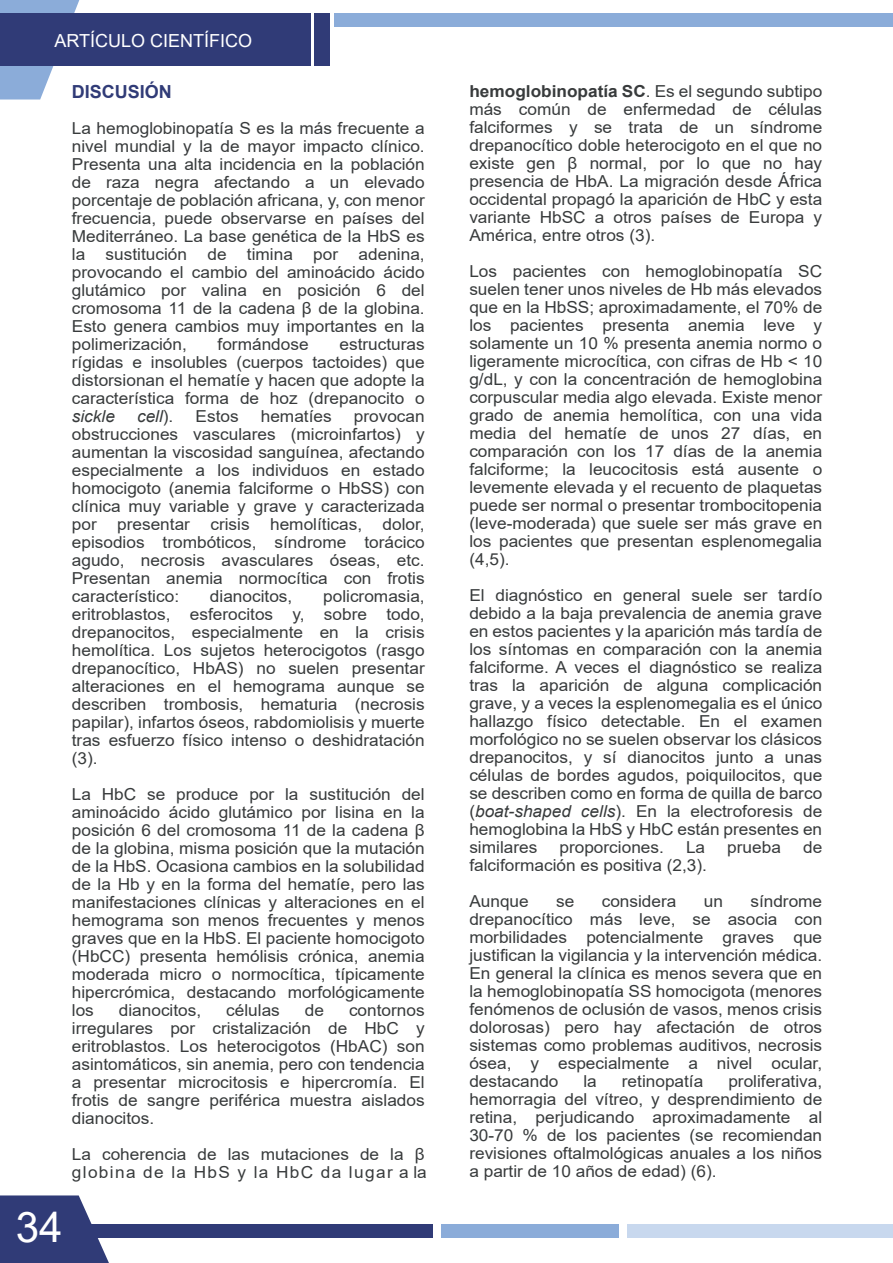
<style>
.page{position:relative;width:893px;height:1263px;background:#fff}
.page>*{position:absolute;margin:0;border:0;box-sizing:border-box;transform-origin:0 0}
.t1{font:42.15px "Arial";color:#fff}
.t2{font:18px "Arial";color:#fff}
.t3{font:700 18px "Arial";color:#303b77}
.t4{font:16.5px/18px "Arial";color:#383b3c;text-align:justify;scale:1.04 1}
.t5{font:italic 16.5px "Arial";color:#383b3c;scale:1.04 1}
.s1{font-style:normal}
.s2{font-weight:700}
.s3{font-style:italic}
</style>
<div class="page">
<svg style="left:0;top:0;width:79px;height:100px"></svg>
<div style="left:0;top:13px;width:310px;height:52px;background:#303b77"></div>
<div style="left:314px;top:13px;width:15px;height:52px;background:#303b77"></div>
<div style="left:334px;top:13px;width:559px;height:14px;background:#8bacd9"></div>
<div style="left:79px;top:1224px;width:353px;height:13px;background:#303b77"></div>
<div style="left:441px;top:1224px;width:177px;height:13px;background:#8bacd9"></div>
<div style="left:628px;top:1224px;width:265px;height:13px;background:#c8d8ee"></div>
<svg style="left:0;top:1195px;width:109px;height:68px"></svg>
<p class="t2" style="left:54px;top:28px;width:199px">ARTÍCULO CIENTÍFICO</p>
<p class="t3" style="left:72px;top:79px;width:102px">DISCUSIÓN</p>
<p class="t4" style="left:72px;top:119px;width:341px">La hemoglobinopatía S es la más frecuente a nivel mundial y la de mayor impacto clínico.<br>Presenta una alta incidencia en la población de raza negra afectando a un elevado porcentaje de población africana, y, con menor frecuencia, puede observarse en países del Mediterráneo. La base genética de la HbS es la sustitución de timina por adenina, provocando el cambio del aminoácido ácido glutámico por valina en posición 6 del cromosoma 11 de la cadena β de la globina.<br>Esto genera cambios muy importantes en la polimerización,</p>
<p class="t4" style="left:218px;top:335px;width:89px">formándose</p>
<p class="t4" style="left:72px;top:335px;width:341px;text-indent:268px">estructuras rígidas e insolubles (cuerpos tactoides) que distorsionan el hematíe y hacen que adopte la característica forma de hoz (drepanocito o</p>
<p class="t5" style="left:72px;top:405px;width:43px">sickle</p>
<p class="t5" style="left:137px;top:405px;width:36px">cell<span class="s1">).</span></p>
<p class="t4" style="left:196px;top:407px;width:43px">Estos</p>
<p class="t4" style="left:261px;top:407px;width:70px">hematíes</p>
<p class="t4" style="left:72px;top:407px;width:341px;text-indent:282px">provocan obstrucciones vasculares (microinfartos) y aumentan la viscosidad sanguínea, afectando especialmente a los individuos en estado homocigoto (anemia falciforme o HbSS) con clínica muy variable y grave y caracterizada por presentar crisis hemolíticas, dolor, episodios trombóticos, síndrome torácico agudo, necrosis avasculares óseas, etc.<br>Presentan anemia normocítica con frotis característico:</p>
<p class="t4" style="left:72px;top:587px;width:341px;text-indent:251px">policromasia, eritroblastos, esferocitos y, sobre todo, drepanocitos, especialmente en la crisis hemolítica. Los sujetos heterocigotos (rasgo drepanocítico, HbAS) no suelen presentar alteraciones en el hemograma aunque se describen trombosis, hematuria (necrosis papilar), infartos óseos, rabdomiolisis y muerte tras esfuerzo físico intenso o deshidratación (3).</p>
<p class="t4" style="left:72px;top:785px;width:341px">La HbC se produce por la sustitución del aminoácido ácido glutámico por lisina en la posición 6 del cromosoma 11 de la cadena β de la globina, misma posición que la mutación de la HbS. Ocasiona cambios en la solubilidad de la Hb y en la forma del hematíe, pero las manifestaciones clínicas y alteraciones en el hemograma son menos frecuentes y menos graves que en la HbS. El paciente homocigoto (HbCC) presenta hemólisis crónica, anemia moderada micro o normocítica, típicamente hipercrómica, destacando morfológicamente los</p>
<p class="t4" style="left:210px;top:587px;width:81px">dianocitos,</p>
<p class="t4" style="left:119px;top:1001px;width:81px">dianocitos,</p>
<p class="t4" style="left:226px;top:1001px;width:53px">células</p>
<p class="t4" style="left:305px;top:1001px;width:20px">de</p>
<p class="t4" style="left:72px;top:1001px;width:341px;text-indent:277px">contornos irregulares por cristalización de HbC y eritroblastos. Los heterocigotos (HbAC) son asintomáticos, sin anemia, pero con tendencia a presentar microcitosis e hipercromía. El frotis de sangre periférica muestra aislados dianocitos.</p>
<p class="t4" style="left:72px;top:1145px;width:343px">La coherencia de las mutaciones de la β globina de la HbS y la HbC da lugar a la</p>
<h1 class="t1" style="left:16px;top:1198px;width:48px">34</h1>
<p class="t4" style="left:469px;top:82px;width:341px"><span class="s2">hemoglobinopatía SC</span>. Es el segundo subtipo más común de enfermedad de células falciformes y se trata de un síndrome drepanocítico doble heterocigoto en el que no existe gen β normal, por lo que no hay presencia de HbA. La migración desde África occidental propagó la aparición de HbC y esta variante HbSC a otros países de Europa y América, entre otros (3).</p>
<p class="t4" style="left:469px;top:262px;width:341px">Los pacientes con hemoglobinopatía SC suelen tener unos niveles de Hb más elevados que en la HbSS; aproximadamente, el 70% de los pacientes presenta anemia leve y solamente un 10 % presenta anemia normo o ligeramente microcítica, con cifras de Hb &lt; 10 g/dL, y con la concentración de hemoglobina corpuscular media algo elevada. Existe menor grado de anemia hemolítica, con una vida media del hematíe de unos 27 días, en comparación con los 17 días de la anemia falciforme; la leucocitosis está ausente o levemente elevada y el recuento de plaquetas puede ser normal o presentar trombocitopenia (leve-moderada) que suele ser más grave en los pacientes que presentan esplenomegalia (4,5).</p>
<p class="t4" style="left:469px;top:586px;width:341px">El diagnóstico en general suele ser tardío debido a la baja prevalencia de anemia grave en estos pacientes y la aparición más tardía de los síntomas en comparación con la anemia falciforme. A veces el diagnóstico se realiza tras la aparición de alguna complicación grave, y a veces la esplenomegalia es el único hallazgo físico detectable. En el examen morfológico no se suelen observar los clásicos drepanocitos, y sí dianocitos junto a unas células de bordes agudos, poiquilocitos, que se describen como en forma de quilla de barco (<span class="s3">boat-shaped cells</span>). En la electroforesis de hemoglobina la HbS y HbC están presentes en similares</p>
<p class="t4" style="left:559px;top:838px;width:102px">proporciones.</p>
<p class="t4" style="left:686px;top:838px;width:20px">La</p>
<p class="t4" style="left:727px;top:838px;width:53px">prueba</p>
<p class="t4" style="left:803px;top:838px;width:20px">de</p>
<p class="t4" style="left:469px;top:847px;width:230px;line-height:36px">falciformación es positiva (2,3).<br>Aunque</p>
<p class="t4" style="left:469px;top:892px;width:341px;text-indent:281px">síndrome drepanocítico más leve, se asocia con morbilidades potencialmente graves que justifican la vigilancia y la intervención médica.<br>En general la clínica es menos severa que en la hemoglobinopatía SS homocigota (menores fenómenos de oclusión de vasos, menos crisis dolorosas) pero hay afectación de otros sistemas como problemas auditivos, necrosis ósea, y especialmente a nivel ocular, destacando</p>
<p class="t4" style="left:556px;top:892px;width:19px">se</p>
<p class="t4" style="left:602px;top:892px;width:73px">considera</p>
<p class="t4" style="left:704px;top:892px;width:20px">un</p>
<p class="t4" style="left:469px;top:1072px;width:341px;text-indent:259px">proliferativa, hemorragia del vítreo, y desprendimiento de retina, perjudicando aproximadamente al 30-70 % de los pacientes (se recomiendan revisiones oftalmológicas anuales a los niños a partir de 10 años de edad) (6).</p>
<p class="t4" style="left:583px;top:1072px;width:14px">la</p>
<p class="t4" style="left:622px;top:1072px;width:80px">retinopatía</p>
</div>
